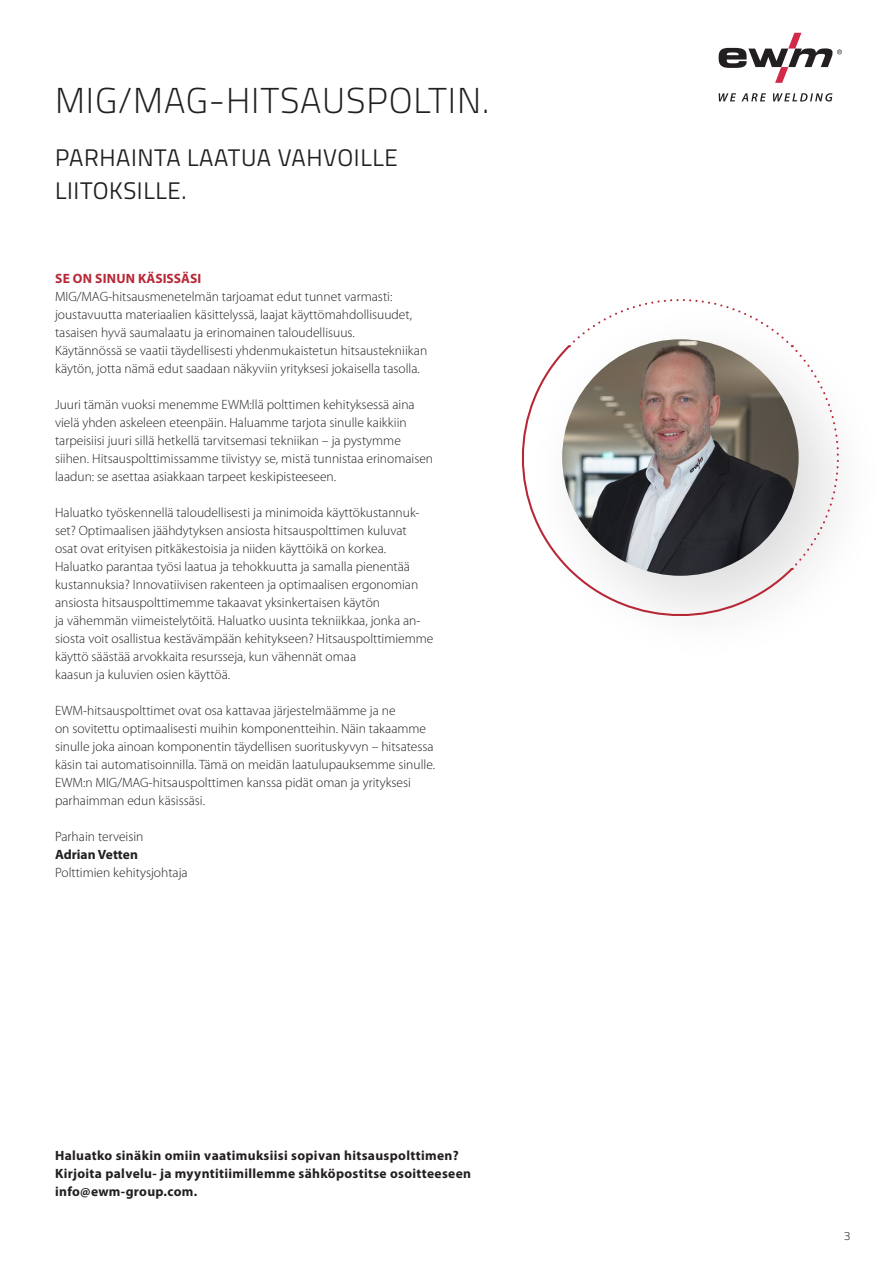
<style>
.page{position:relative;width:893px;height:1263px;background:#fff}
.page>*{position:absolute;margin:0;border:0;box-sizing:border-box;transform-origin:0 0}
._1_AA___Light___Link{font:300 36px "Titillium Text";letter-spacing:.025em;color:#231f20}
._1_AA___Regular___Li{font:24px/33px "Titillium Text";letter-spacing:.025em;color:#231f20}
.t1{font:300 13.5px/18px "Myriad Pro";color:#231f20}
._2_Aa___Bold___Links{font:700 13.5px/18px "Myriad Pro";letter-spacing:.025em;color:#231f20}
.t2{font:700 13.5px "Myriad Pro";letter-spacing:.005em;color:#b72837}
._2_Aa___Bold___Links-2{font:700 13.5px "Myriad Pro";color:#231f20}
.t3{font:300 12px "Titillium Text";color:#231f20}
</style>
<div class="page">
<svg style="left:719px;top:93px;width:113px;height:9px"></svg>
<svg style="left:719px;top:33px;width:123px;height:50px"></svg>
<hr style="left:0;top:434px;width:1px;height:484px;background:#231f20">
<svg style="left:522px;top:346px;width:273px;height:270px"></svg>
<svg style="left:568px;top:299px;width:271px;height:271px"></svg>
<p class="_1_AA___Light___Link" style="left:55px;top:74px;width:436px">MIG/MAG-HITSAUSPOLTIN.</p>
<p class="_1_AA___Regular___Li" style="left:55px;top:140px;width:344px">PARHAINTA LAATUA VAHVOILLE<br>LIITOKSILLE.</p>
<p class="t2" style="left:55px;top:270px;width:147px">SE ON SINUN KÄSISSÄSI</p>
<p class="t1" style="left:55px;top:288px;width:374px">MIG/MAG-hitsausmenetelmän tarjoamat edut tunnet varmasti: joustavuutta materiaalien käsittelyssä, laajat käyttömahdollisuudet, tasaisen hyvä saumalaatu ja erinomainen taloudellisuus.<br>Käytännössä se vaatii täydellisesti yhdenmukaistetun hitsaustekniikan käytön, jotta nämä edut saadaan näkyviin yrityksesi jokaisella tasolla.</p>
<p class="t1" style="left:55px;top:396px;width:380px">Juuri tämän vuoksi menemme EWM:llä polttimen kehityksessä aina vielä yhden askeleen eteenpäin. Haluamme tarjota sinulle kaikkiin tarpeisiisi juuri sillä hetkellä tarvitsemasi tekniikan – ja pystymme siihen. Hitsauspolttimissamme tiivistyy se, mistä tunnistaa erinomaisen laadun: se asettaa asiakkaan tarpeet keskipisteeseen.</p>
<p class="t1" style="left:55px;top:504px;width:380px">Haluatko työskennellä taloudellisesti ja minimoida käyttökustannuk&shy;set? Optimaalisen jäähdytyksen ansiosta hitsauspolttimen kuluvat<br>osat ovat erityisen pitkäkestoisia ja niiden käyttöikä on korkea.<br>Haluatko parantaa työsi laatua ja tehokkuutta ja samalla pienentää kustannuksia? Innovatiivisen rakenteen ja optimaalisen ergonomian ansiosta hitsauspolttimemme takaavat yksinkertaisen käytön<br>ja vähemmän viimeistelytöitä. Haluatko uusinta tekniikkaa, jonka an&shy;siosta voit osallistua kestävämpään kehitykseen? Hitsauspolttimiemme käyttö säästää arvokkaita resursseja, kun vähennät omaa<br>kaasun ja kuluvien osien käyttöä.</p>
<p class="t1" style="left:55px;top:702px;width:382px">EWM-hitsauspolttimet ovat osa kattavaa järjestelmäämme ja ne<br>on sovitettu optimaalisesti muihin komponentteihin. Näin takaamme sinulle joka ainoan komponentin täydellisen suorituskyvyn – hitsatessa käsin tai automatisoinnilla. Tämä on meidän laatulupauksemme sinulle.<br>EWM:n MIG/MAG-hitsauspolttimen kanssa pidät oman ja yrityksesi parhaimman edun käsissäsi.</p>
<p class="t1" style="left:55px;top:828px;width:90px">Parhain terveisin</p>
<p class="_2_Aa___Bold___Links-2" style="left:55px;top:846px;width:84px">Adrian Vetten</p>
<p class="t1" style="left:55px;top:864px;width:134px">Polttimien kehitysjohtaja</p>
<p class="_2_Aa___Bold___Links" style="left:55px;top:1146px;width:418px">Haluatko sinäkin omiin vaatimuksiisi sopivan hitsauspolttimen?<br>Kirjoita palvelu- ja myyntitiimillemme sähköpostitse osoitteeseen info@ewm-group.com.</p>
<p class="t3" style="left:844px;top:1227px;width:8px">3</p>
</div>
